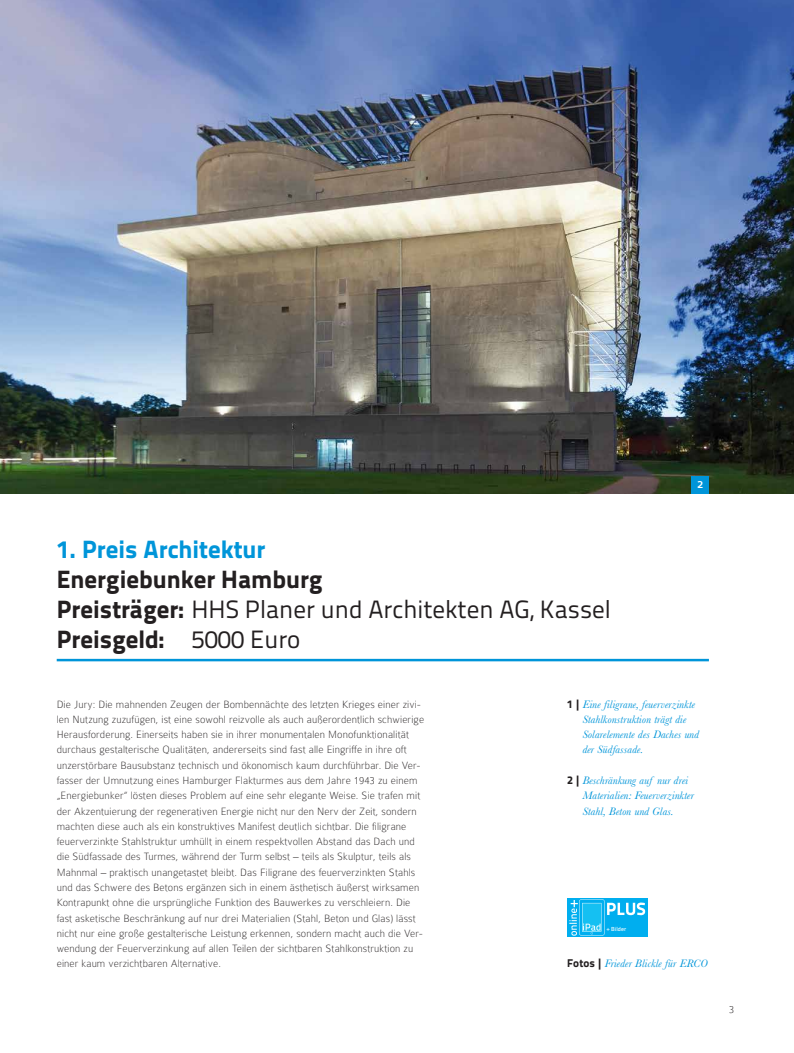
<style>
.page{position:relative;width:794px;height:1053px;background:#fff}
.page>*{position:absolute;margin:0;border:0;box-sizing:border-box;transform-origin:0 0}
.t1{font:800 25px/30px "Titillium Text 22 L";color:#231f20}
.t2{font:800 25px "Titillium Text 22 L";color:#0095d9}
.t3{font:100 11.25px/15.2px "Colaborate";letter-spacing:.01em;color:#231f20}
.t4{font:italic 11.25px/15.2px "Baskerville";letter-spacing:.01em;color:#0095d9}
.t5{font:500 11.25px "Colaborate";color:#fff}
.t6{font:500 5.88px "Titillium Text 22 L";letter-spacing:.01em;color:#fff}
.s1{font-weight:400}
.s2{font-family:"Titillium Text 22 L";font-weight:800;font-style:normal;color:#231f20}
</style>
<div class="page">
<img style="left:0;top:0;width:794px;height:493px">
<hr style="left:57px;top:658px;width:652px;height:3px;background:#0095d9">
<div style="left:691px;top:476px;width:18px;height:17px;background:#0095d9"></div>
<div style="left:567px;top:898px;width:81px;height:38px;background:#00aeef"></div>
<svg style="left:569px;top:899px;width:76px;height:36px"></svg>
<h1 class="t2" style="left:57px;top:529px;width:210px">1. Preis Architektur</h1>
<h1 class="t1" style="left:57px;top:563px;width:556px">Energiebunker Hamburg<br>Preisträger: <span class="s1">HHS Planer und Architekten AG, Kassel<br></span>Preisgeld: <span class="s1">5000 Euro</span></h1>
<p class="t5" style="left:697px;top:479px;width:8px">2</p>
<p class="t3" style="left:57px;top:696px;width:369px">Die Jury: Die mahnenden Zeugen der Bombennächte des letzten Krieges einer zivi&shy;len Nutzung zuzufügen, ist eine sowohl reizvolle als auch außerordentlich schwierige Herausforderung. Einerseits haben sie in ihrer monumentalen Monofunktionalität durchaus gestalterische Qualitäten, andererseits sind fast alle Eingriffe in ihre oft unzerstörbare Bausubstanz technisch und ökonomisch kaum durchführbar. Die Ver&shy;fasser der Umnutzung eines Hamburger Flakturmes aus dem Jahre 1943 zu einem „Energiebunker“ lösten dieses Problem auf eine sehr elegante Weise. Sie trafen mit der Akzentuierung der regenerativen Energie nicht nur den Nerv der Zeit, sondern machten diese auch als ein konstruktives Manifest deutlich sichtbar. Die filigrane feuerverzinkte Stahlstruktur umhüllt in einem respektvollen Abstand das Dach und die Südfassade des Turmes, während der Turm selbst – teils als Skulptur, teils als Mahnmal – praktisch unangetastet bleibt. Das Filigrane des feuerverzinkten Stahls und das Schwere des Betons ergänzen sich in einem ästhetisch äußerst wirksamen Kontrapunkt ohne die ursprüngliche Funktion des Bauwerkes zu verschleiern. Die fast asketische Beschränkung auf nur drei Materialien (Stahl, Beton und Glas) lässt nicht nur eine große gestalterische Leistung erkennen, sondern macht auch die Ver&shy;wendung der Feuerverzinkung auf allen Teilen der sichtbaren Stahlkonstruktion zu einer kaum verzichtbaren Alternative.</p>
<p class="t4" style="left:582px;top:696px;width:118px;text-indent:-15px"><span class="s2">1 |</span> Eine filigrane, feuerverzinkte<br>Stahlkonstruktion trägt die<br>Solarelemente des Daches und der Südfassade.</p>
<p class="t4" style="left:582px;top:772px;width:113px;text-indent:-15px"><span class="s2">2 |</span> Beschränkung auf nur drei<br>Materialien: Feuerverzinkter<br>Stahl, Beton und Glas.</p>
<p class="t6" style="left:607px;top:924px;width:21px">+ Bilder</p>
<p class="t4" style="left:567px;top:955px;width:142px"><span class="s2">Fotos |</span> Frieder Blickle für ERCO</p>
<p class="t3" style="left:729px;top:1001px;width:7px">3</p>
</div>
